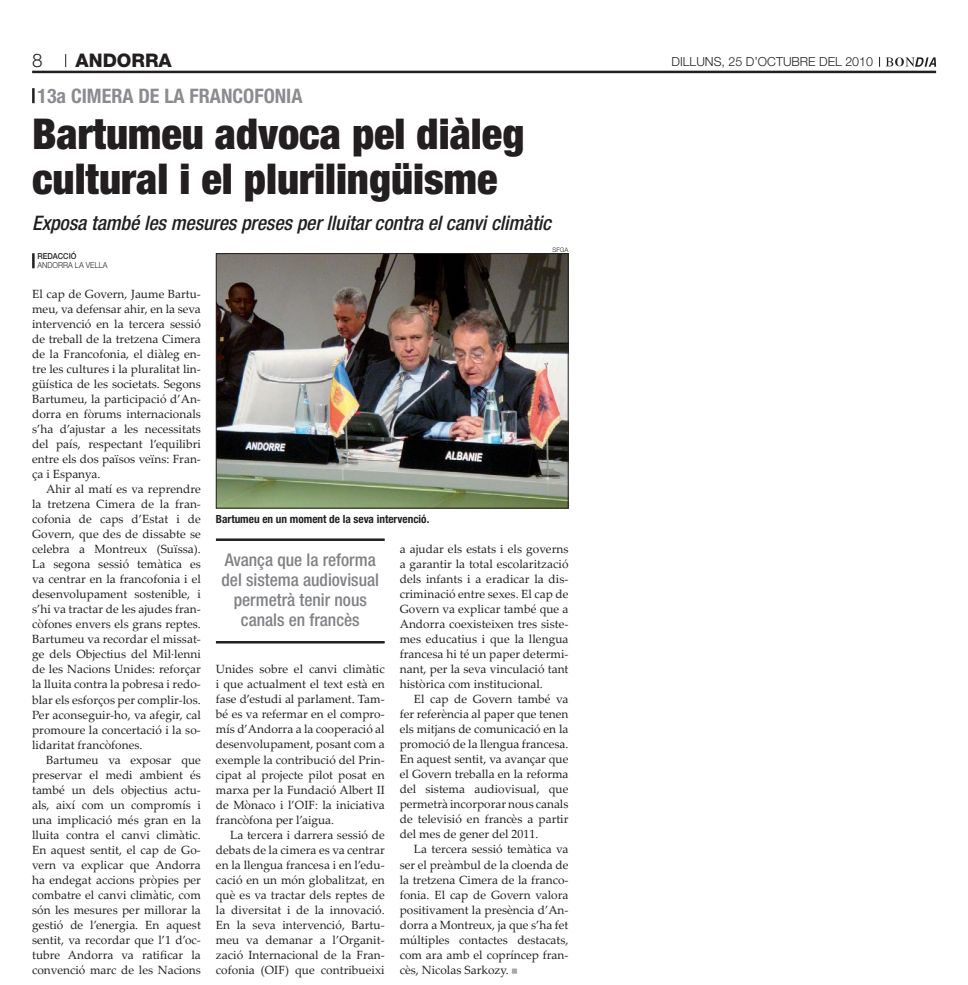
<style>
.page{position:relative;width:968px;height:985px;background:#fff}
.page>*{position:absolute;margin:0;border:0;box-sizing:border-box;transform-origin:0 0}
.t1{font:900 condensed 42.5px/45px "Helvetica Neue LT Std";color:#231f20}
.t2{font:italic 500 condensed 20px "Helvetica Neue LT Std";letter-spacing:-.005em;color:#231f20}
.t3{font:700 condensed 20px "Helvetica Neue LT Std";color:#8a8c8f}
.t4{font:800 18.75px "Helvetica Neue LT Std";color:#231f20}
.t5{font:300 18.75px "Helvetica Neue LT Std";color:#231f20}
.t6{font:500 condensed 17.5px/20px "Helvetica Neue LT Std";color:#808285;text-align:center}
.t7{font:300 12.5px "Helvetica Neue LT Std";color:#231f20}
.t8{font:11.88px "Palatino Linotype";color:#231f20}
.t9{font:700 condensed 11.25px "Helvetica Neue LT Std";color:#231f20}
.t10{font:300 8.25px/8.8px "Helvetica Neue LT Std";color:#231f20;scale:.91 1}
.t11{font:300 6.25px "Helvetica Neue LT Std";color:#231f20}
.s1{font-weight:500}
</style>
<div class="page">
<hr style="left:32px;top:71px;width:904px;height:2px;background:#231f20">
<svg style="left:65px;top:54px;width:1px;height:13px"></svg>
<svg style="left:879px;top:57px;width:57px;height:10px"></svg>
<svg style="left:512px;top:968px;width:5px;height:5px"></svg>
<img style="left:218px;top:255px;width:348px;height:251px">
<div style="left:216px;top:253px;width:352px;height:255px;border:1px solid #231f20"></div>
<hr style="left:32px;top:253px;width:3px;height:15px;background:#231f20">
<hr style="left:32px;top:88px;width:3px;height:15px;background:#231f20">
<hr style="left:216px;top:538px;width:169px;height:3px;background:#231f20">
<hr style="left:216px;top:641px;width:169px;height:2px;background:#231f20">
<p class="t5" style="left:32px;top:49px;width:12px">8</p>
<p class="t4" style="left:76px;top:50px;width:98px">ANDORRA</p>
<p class="t7" style="left:671px;top:54px;width:203px">DILLUNS, 25 D’OCTUBRE DEL 2010</p>
<p class="t3" style="left:37px;top:84px;width:267px">13a cimera de la francofonia</p>
<p class="t1" style="left:32px;top:110px;width:494px">Bartumeu advoca pel diàleg cultural i el plurilingüisme</p>
<p class="t2" style="left:32px;top:211px;width:520px">Exposa també les mesures preses per lluitar contra el canvi climàtic</p>
<p class="t10" style="left:37px;top:252px;width:78px"><span class="s1">REDACCIÓ<br></span>ANDORRA LA VELLA</p>
<p class="t11" style="left:552px;top:246px;width:17px">SFGA</p>
<p class="t8" style="left:32px;top:286px;width:170px">El cap de Govern, Jaume Bartu-</p>
<p class="t8" style="left:32px;top:301px;width:170px">meu, va defensar ahir, en la seva</p>
<p class="t8" style="left:32px;top:316px;width:170px">intervenció en la tercera sessió</p>
<p class="t8" style="left:32px;top:331px;width:170px">de treball de la tretzena Cimera</p>
<p class="t8" style="left:32px;top:346px;width:170px">de la Francofonia, el diàleg en-</p>
<p class="t8" style="left:32px;top:361px;width:170px">tre les cultures i la pluralitat lin-</p>
<p class="t8" style="left:32px;top:376px;width:170px">güística de les societats. Segons</p>
<p class="t8" style="left:32px;top:391px;width:170px">Bartumeu, la participació d’An-</p>
<p class="t8" style="left:32px;top:406px;width:170px">dorra en fòrums internacionals</p>
<p class="t8" style="left:32px;top:421px;width:170px">s’ha d’ajustar a les necessitats</p>
<p class="t8" style="left:32px;top:436px;width:170px">del país, respectant l’equilibri</p>
<p class="t8" style="left:32px;top:451px;width:170px">entre els dos països veïns: Fran-</p>
<p class="t8" style="left:32px;top:466px;width:70px">ça i Espanya.</p>
<p class="t8" style="left:46px;top:481px;width:156px">Ahir al matí es va reprendre</p>
<p class="t8" style="left:32px;top:496px;width:170px">la tretzena Cimera de la fran-</p>
<p class="t8" style="left:32px;top:511px;width:170px">cofonia de caps d’Estat i de</p>
<p class="t8" style="left:32px;top:526px;width:170px">Govern, que des de dissabte se</p>
<p class="t8" style="left:32px;top:541px;width:170px">celebra a Montreux (Suïssa).</p>
<p class="t8" style="left:32px;top:556px;width:170px">La segona sessió temàtica es</p>
<p class="t8" style="left:32px;top:571px;width:170px">va centrar en la francofonia i el</p>
<p class="t8" style="left:32px;top:586px;width:170px">desenvolupament sostenible, i</p>
<p class="t8" style="left:32px;top:601px;width:170px">s’hi va tractar de les ajudes fran-</p>
<p class="t8" style="left:32px;top:616px;width:170px">còfones envers els grans reptes.</p>
<p class="t8" style="left:32px;top:631px;width:170px">Bartumeu va recordar el missat-</p>
<p class="t8" style="left:32px;top:646px;width:170px">ge dels Objectius del Mil·lenni</p>
<p class="t8" style="left:32px;top:661px;width:170px">de les Nacions Unides: reforçar</p>
<p class="t8" style="left:32px;top:676px;width:170px">la lluita contra la pobresa i redo-</p>
<p class="t8" style="left:32px;top:691px;width:170px">blar els esforços per complir-los.</p>
<p class="t8" style="left:32px;top:706px;width:170px">Per aconseguir-ho, va afegir, cal</p>
<p class="t8" style="left:32px;top:721px;width:170px">promoure la concertació i la so-</p>
<p class="t8" style="left:32px;top:736px;width:112px">lidaritat francòfones.</p>
<p class="t8" style="left:46px;top:751px;width:156px">Bartumeu va exposar que</p>
<p class="t8" style="left:32px;top:766px;width:170px">preservar el medi ambient és</p>
<p class="t8" style="left:32px;top:781px;width:170px">també un dels objectius actu-</p>
<p class="t8" style="left:32px;top:796px;width:170px">als, així com un compromís i</p>
<p class="t8" style="left:32px;top:811px;width:170px">una implicació més gran en la</p>
<p class="t8" style="left:32px;top:826px;width:170px">lluita contra el canvi climàtic.</p>
<p class="t8" style="left:32px;top:841px;width:170px">En aquest sentit, el cap de Go-</p>
<p class="t8" style="left:32px;top:856px;width:170px">vern va explicar que Andorra</p>
<p class="t8" style="left:32px;top:871px;width:170px">ha endegat accions pròpies per</p>
<p class="t8" style="left:32px;top:886px;width:170px">combatre el canvi climàtic, com</p>
<p class="t8" style="left:32px;top:901px;width:170px">són les mesures per millorar la</p>
<p class="t8" style="left:32px;top:916px;width:170px">gestió de l’energia. En aquest</p>
<p class="t8" style="left:32px;top:931px;width:170px">sentit, va recordar que l’1 d’oc-</p>
<p class="t8" style="left:32px;top:946px;width:170px">tubre Andorra va ratificar la</p>
<p class="t8" style="left:32px;top:961px;width:170px">convenció marc de les Nacions</p>
<p class="t9" style="left:216px;top:512px;width:215px">Bartumeu en un moment de la seva intervenció.</p>
<p class="t6" style="left:221px;top:549px;width:159px">Avança que la reforma del sistema audiovisual permetrà tenir nous canals en francès</p>
<p class="t8" style="left:216px;top:661px;width:170px">Unides sobre el canvi climàtic</p>
<p class="t8" style="left:216px;top:676px;width:170px">i que actualment el text està en</p>
<p class="t8" style="left:216px;top:691px;width:170px">fase d’estudi al parlament. Tam-</p>
<p class="t8" style="left:216px;top:706px;width:170px">bé es va refermar en el compro-</p>
<p class="t8" style="left:216px;top:721px;width:170px">mís d’Andorra a la cooperació al</p>
<p class="t8" style="left:216px;top:736px;width:170px">desenvolupament, posant com a</p>
<p class="t8" style="left:216px;top:751px;width:170px">exemple la contribució del Prin-</p>
<p class="t8" style="left:216px;top:766px;width:170px">cipat al projecte pilot posat en</p>
<p class="t8" style="left:216px;top:781px;width:170px">marxa per la Fundació Albert II</p>
<p class="t8" style="left:216px;top:796px;width:170px">de Mònaco i l’OIF: la iniciativa</p>
<p class="t8" style="left:216px;top:811px;width:120px">francòfona per l’aigua.</p>
<p class="t8" style="left:230px;top:826px;width:156px">La tercera i darrera sessió de</p>
<p class="t8" style="left:216px;top:841px;width:170px">debats de la cimera es va centrar</p>
<p class="t8" style="left:216px;top:856px;width:170px">en la llengua francesa i en l’edu-</p>
<p class="t8" style="left:216px;top:871px;width:170px">cació en un món globalitzat, en</p>
<p class="t8" style="left:216px;top:886px;width:170px">què es va tractar dels reptes de</p>
<p class="t8" style="left:216px;top:901px;width:170px">la diversitat i de la innovació.</p>
<p class="t8" style="left:216px;top:916px;width:170px">En la seva intervenció, Bartu-</p>
<p class="t8" style="left:216px;top:931px;width:170px">meu va demanar a l’Organit-</p>
<p class="t8" style="left:216px;top:946px;width:170px">zació Internacional de la Fran-</p>
<p class="t8" style="left:216px;top:961px;width:170px">cofonia (OIF) que contribueixi</p>
<p class="t8" style="left:400px;top:541px;width:170px">a ajudar els estats i els governs</p>
<p class="t8" style="left:400px;top:556px;width:170px">a garantir la total escolarització</p>
<p class="t8" style="left:400px;top:571px;width:170px">dels infants i a eradicar la dis-</p>
<p class="t8" style="left:400px;top:586px;width:170px">criminació entre sexes. El cap de</p>
<p class="t8" style="left:400px;top:601px;width:170px">Govern va explicar també que a</p>
<p class="t8" style="left:400px;top:616px;width:170px">Andorra coexisteixen tres siste-</p>
<p class="t8" style="left:400px;top:631px;width:170px">mes educatius i que la llengua</p>
<p class="t8" style="left:400px;top:646px;width:170px">francesa hi té un paper determi-</p>
<p class="t8" style="left:400px;top:661px;width:170px">nant, per la seva vinculació tant</p>
<p class="t8" style="left:400px;top:676px;width:145px">històrica com institucional.</p>
<p class="t8" style="left:414px;top:691px;width:156px">El cap de Govern també va</p>
<p class="t8" style="left:400px;top:706px;width:170px">fer referència al paper que tenen</p>
<p class="t8" style="left:400px;top:721px;width:170px">els mitjans de comunicació en la</p>
<p class="t8" style="left:400px;top:736px;width:170px">promoció de la llengua francesa.</p>
<p class="t8" style="left:400px;top:751px;width:170px">En aquest sentit, va avançar que</p>
<p class="t8" style="left:400px;top:766px;width:170px">el Govern treballa en la reforma</p>
<p class="t8" style="left:400px;top:781px;width:170px">del sistema audiovisual, que</p>
<p class="t8" style="left:400px;top:796px;width:170px">permetrà incorporar nous canals</p>
<p class="t8" style="left:400px;top:811px;width:170px">de televisió en francès a partir</p>
<p class="t8" style="left:400px;top:826px;width:140px">del mes de gener del 2011.</p>
<p class="t8" style="left:414px;top:841px;width:156px">La tercera sessió temàtica va</p>
<p class="t8" style="left:400px;top:856px;width:170px">ser el preàmbul de la cloenda de</p>
<p class="t8" style="left:400px;top:871px;width:170px">la tretzena Cimera de la franco-</p>
<p class="t8" style="left:400px;top:886px;width:170px">fonia. El cap de Govern valora</p>
<p class="t8" style="left:400px;top:901px;width:170px">positivament la presència d’An-</p>
<p class="t8" style="left:400px;top:916px;width:170px">dorra a Montreux, ja que s’ha fet</p>
<p class="t8" style="left:400px;top:930px;width:170px">múltiples contactes destacats,</p>
<p class="t8" style="left:400px;top:945px;width:170px">com ara amb el copríncep fran-</p>
<p class="t8" style="left:400px;top:960px;width:111px">cès, Nicolas Sarkozy.</p>
</div>
